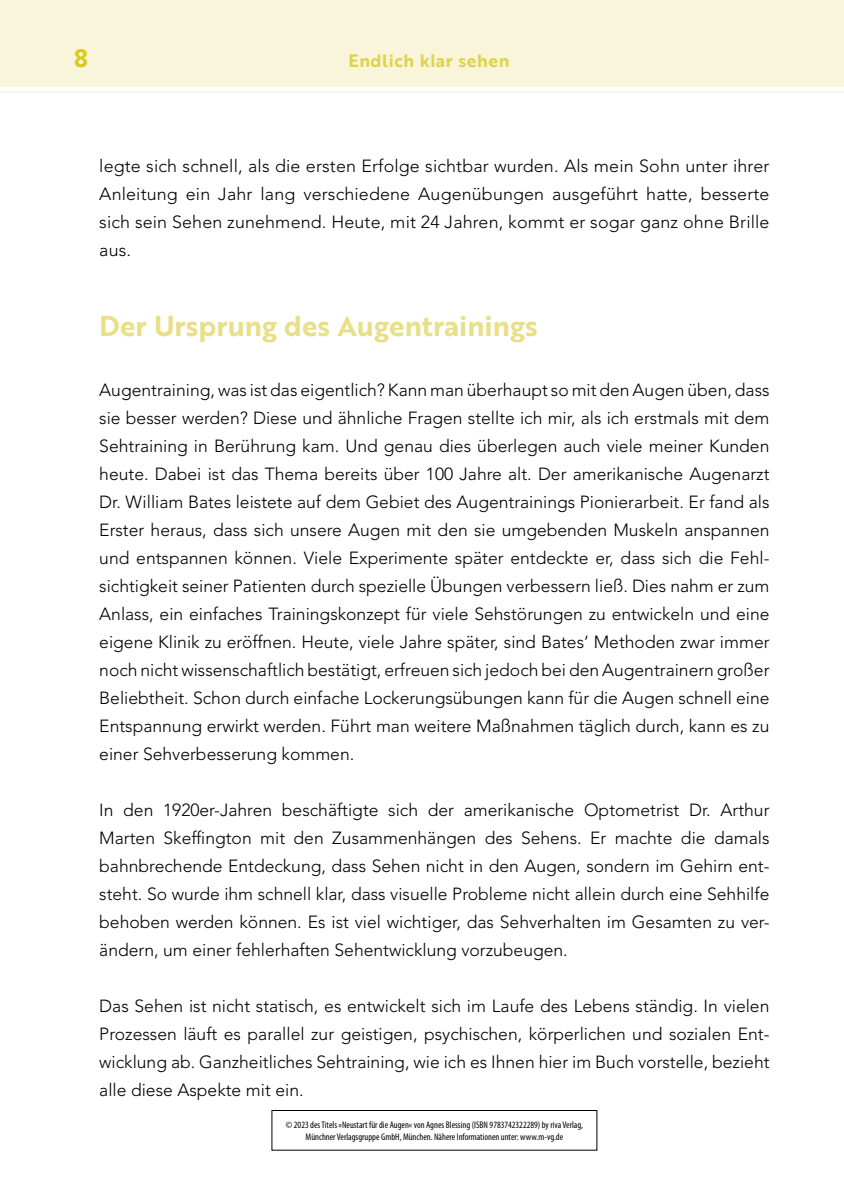
<style>
.page{position:relative;width:844px;height:1191px;background:#fff}
.page>*{position:absolute;margin:0;border:0;box-sizing:border-box;transform-origin:0 0}
._01_h2{font:28px "Brother 1816 Bold";color:#e8e089}
.t1{font:24.5px "Brother 1816 Bold";color:#d8cd19}
._03_Body{font:300 17.5px/28px "Avenir LT Std";color:#000;text-align:justify}
.t2{font:17.5px "Brother 1816 Bold";letter-spacing:.03em;color:#ded44c}
.t3{font:condensed 9.62px/11.5px "Myriad Pro";color:#000;text-align:center}
</style>
<div class="page">
<div style="left:0;top:0;width:843px;height:86px;background:#f8f5db"></div>
<hr style="left:0;top:91px;width:843px;height:1px;background:#f8f5db">
<div style="left:271px;top:1110px;width:326px;height:40px;border:1px solid #000"></div>
<h2 class="t1" style="left:74px;top:40px;width:15px">8</h2>
<p class="t2" style="left:348px;top:47px;width:162px">Endlich klar sehen</p>
<p class="_03_Body" style="left:99px;top:152px;width:671px">legte sich schnell, als die ersten Erfolge sichtbar wurden. Als mein Sohn unter ihrer Anleitung ein Jahr lang verschiedene Augenübungen ausgeführt hatte, besserte sich sein Sehen zunehmend. Heute, mit 24 Jahren, kommt er sogar ganz ohne Brille aus.</p>
<p class="_01_h2" style="left:99px;top:305px;width:439px">Der Ursprung des Augentrainings</p>
<p class="_03_Body" style="left:99px;top:376px;width:671px">Augentraining, was ist das eigentlich? Kann man überhaupt so mit den Augen üben, dass sie besser werden? Diese und ähnliche Fragen stellte ich mir, als ich erstmals mit dem Sehtraining in Berührung kam. Und genau dies überlegen auch viele meiner Kunden heute. Dabei ist das Thema bereits über 100 Jahre alt. Der amerikanische Augenarzt Dr. William Bates leistete auf dem Gebiet des Augentrainings Pionierarbeit. Er fand als Erster heraus, dass sich unsere Augen mit den sie umgebenden Muskeln anspannen und entspannen können. Viele Experimente später entdeckte er, dass sich die Fehl&shy;sichtigkeit seiner Patienten durch spezielle Übungen verbessern ließ. Dies nahm er zum Anlass, ein einfaches Trainingskonzept für viele Sehstörungen zu entwickeln und eine eigene Klinik zu eröffnen. Heute, viele Jahre später, sind Bates‘ Methoden zwar immer noch nicht wissenschaftlich bestätigt, erfreuen sich jedoch bei den Augentrainern großer Beliebtheit. Schon durch einfache Lockerungsübungen kann für die Augen schnell eine Entspannung erwirkt werden. Führt man weitere Maßnahmen täglich durch, kann es zu einer Sehverbesserung kommen.</p>
<p class="_03_Body" style="left:99px;top:796px;width:671px">In den 1920er-Jahren beschäftigte sich der amerikanische Optometrist Dr. Arthur Marten Skeffington mit den Zusammenhängen des Sehens. Er machte die damals bahnbrechende Entdeckung, dass Sehen nicht in den Augen, sondern im Gehirn ent&shy;steht. So wurde ihm schnell klar, dass visuelle Probleme nicht allein durch eine Sehhilfe behoben werden können. Es ist viel wichtiger, das Sehverhalten im Gesamten zu ver&shy;ändern, um einer fehlerhaften Sehentwicklung vorzubeugen.</p>
<p class="_03_Body" style="left:99px;top:992px;width:671px">Das Sehen ist nicht statisch, es entwickelt sich im Laufe des Lebens ständig. In vielen Prozessen läuft es parallel zur geistigen, psychischen, körperlichen und sozialen Ent&shy;wicklung ab. Ganzheitliches Sehtraining, wie ich es Ihnen hier im Buch vorstelle, bezieht alle diese Aspekte mit ein.</p>
<p class="t3" style="left:286px;top:1119px;width:298px">© 2023 des Titels »Neustart für die Augen« von Agnes Blessing (ISBN 9783742322289) by riva Verlag,<br>Münchner Verlagsgruppe GmbH, München. Nähere Informationen unter: www.m-vg.de</p>
</div>
